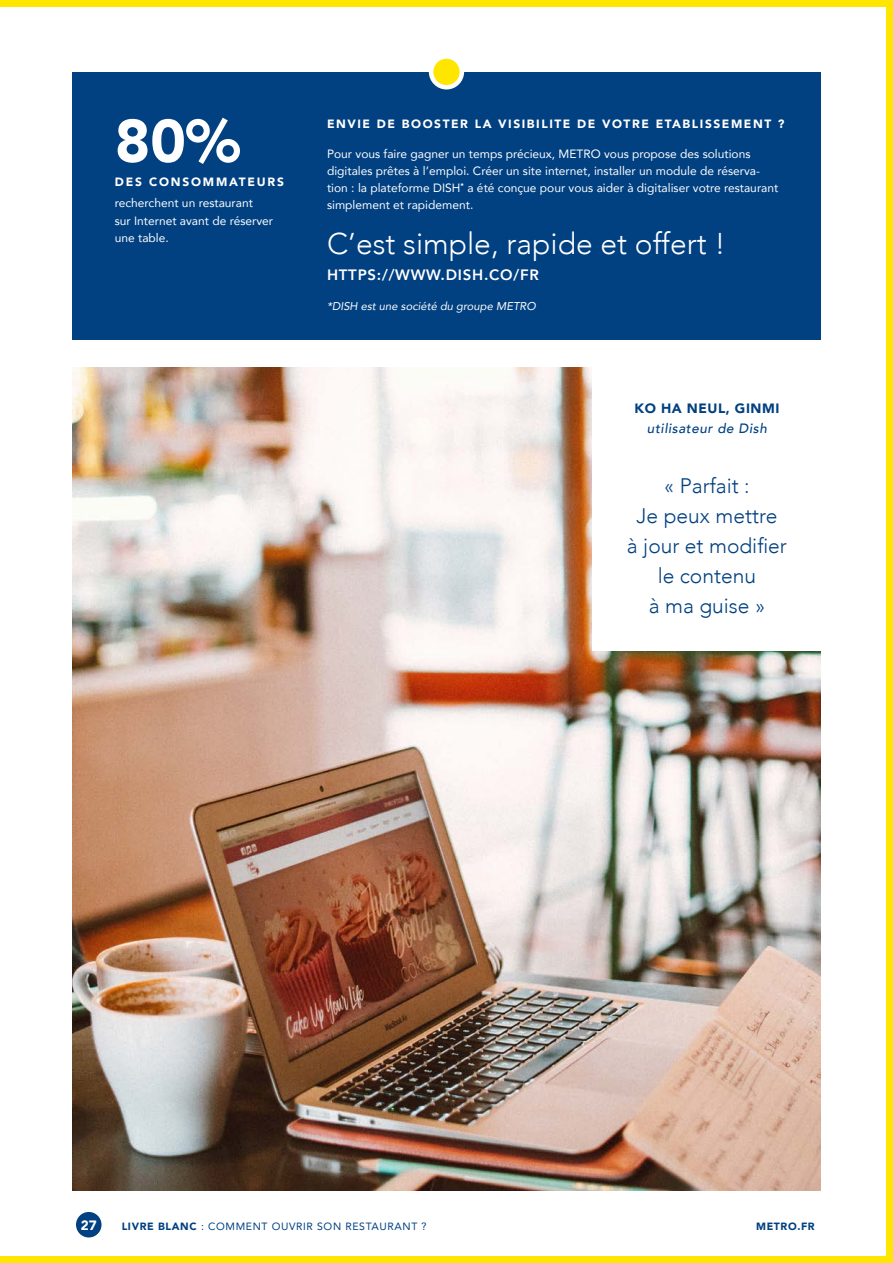
<style>
.page{position:relative;width:893px;height:1263px;background:#fff}
.page>*{position:absolute;margin:0;border:0;box-sizing:border-box;transform-origin:0 0}
.Texte_courant{font:900 60px "Avenir";color:#fff}
.Texte_courant-2{font:300 30px "Avenir";color:#fff}
.Citations{font:300 21px/30px "Avenir";color:#014081;text-align:center}
.Texte_courant-3{font:800 15px "Avenir";letter-spacing:.05em;color:#fff}
.t1{font:italic 500 13.5px "Avenir";letter-spacing:.04em;color:#014081}
.t2{font:900 13.5px "Avenir";letter-spacing:.04em;color:#014081}
.t3{font:900 13.5px "Avenir";color:#fff}
.Texte_courant-4{font:12px/17.2px "Avenir";color:#fff}
.Texte_courant-5{font:900 12px "Avenir";letter-spacing:.13em;color:#fff}
.Texte_courant-6{font:900 12px "Avenir";letter-spacing:.15em;color:#fff}
.Texte_courant-7{font:italic 11.25px "Avenir";color:#fff}
.t4{font:10.5px "Avenir";letter-spacing:.06em;color:#014081}
.t5{font:900 10.5px "Avenir";letter-spacing:.06em;color:#014081}
.s1{font-weight:900}
</style>
<div class="page">
<div style="left:76px;top:1212px;width:26px;height:25px;background:#014081;border-radius:50%"></div>
<div style="left:887px;top:0;width:6px;height:1263px;background:#ffe601"></div>
<div style="left:0;top:0;width:893px;height:6px;background:#ffe601"></div>
<div style="left:0;top:1256px;width:893px;height:7px;background:#ffe601"></div>
<img style="left:72px;top:368px;width:749px;height:823px">
<div style="left:72px;top:72px;width:749px;height:268px;background:#014081"></div>
<svg style="left:431px;top:56px;width:31px;height:31px"></svg>
<div style="left:429px;top:54px;width:35px;height:35px;border:4px solid #fff;border-radius:50%"></div>
<div style="left:592px;top:366px;width:230px;height:285px;background:#fff"></div>
<p class="Texte_courant" style="left:115px;top:90px;width:127px">80%</p>
<p class="Texte_courant-6" style="left:115px;top:171px;width:171px">DES CONSOMMATEURS</p>
<p class="Texte_courant-4" style="left:115px;top:194px;width:160px">recherchent un restaurant<br>sur Internet avant de réserver une table.</p>
<p class="Texte_courant-5" style="left:327px;top:113px;width:459px">ENVIE DE BOOSTER LA VISIBILITE DE VOTRE ETABLISSEMENT ?</p>
<p class="Texte_courant-4" style="left:327px;top:144px;width:453px">Pour vous faire gagner un temps précieux, METRO vous propose des solutions digitales prêtes à l’emploi. Créer un site internet, installer un module de réserva&shy;tion : la plateforme DISH<sup>*</sup> a été conçue pour vous aider à digitaliser votre restaurant simplement et rapidement.</p>
<p class="Texte_courant-2" style="left:327px;top:226px;width:400px">C’est simple, rapide et offert !</p>
<p class="Texte_courant-3" style="left:327px;top:263px;width:213px">HTTPS://WWW.DISH.CO/FR</p>
<p class="Texte_courant-7" style="left:327px;top:300px;width:210px">*DISH est une société du groupe METRO</p>
<p class="t2" style="left:634px;top:397px;width:146px">KO HA NEUL, GINMI</p>
<p class="t1" style="left:647px;top:420px;width:121px">utilisateur de Dish</p>
<p class="Citations" style="left:627px;top:470px;width:161px">« Parfait :<br>Je peux mettre<br>à jour et modifier le contenu<br>à ma guise »</p>
<p class="t3" style="left:81px;top:1213px;width:17px">27</p>
<p class="t4" style="left:122px;top:1218px;width:306px"><span class="s1">LIVRE BLANC</span> : COMMENT OUVRIR SON RESTAURANT ?</p>
<p class="t5" style="left:756px;top:1217px;width:60px">METRO.FR</p>
</div>
